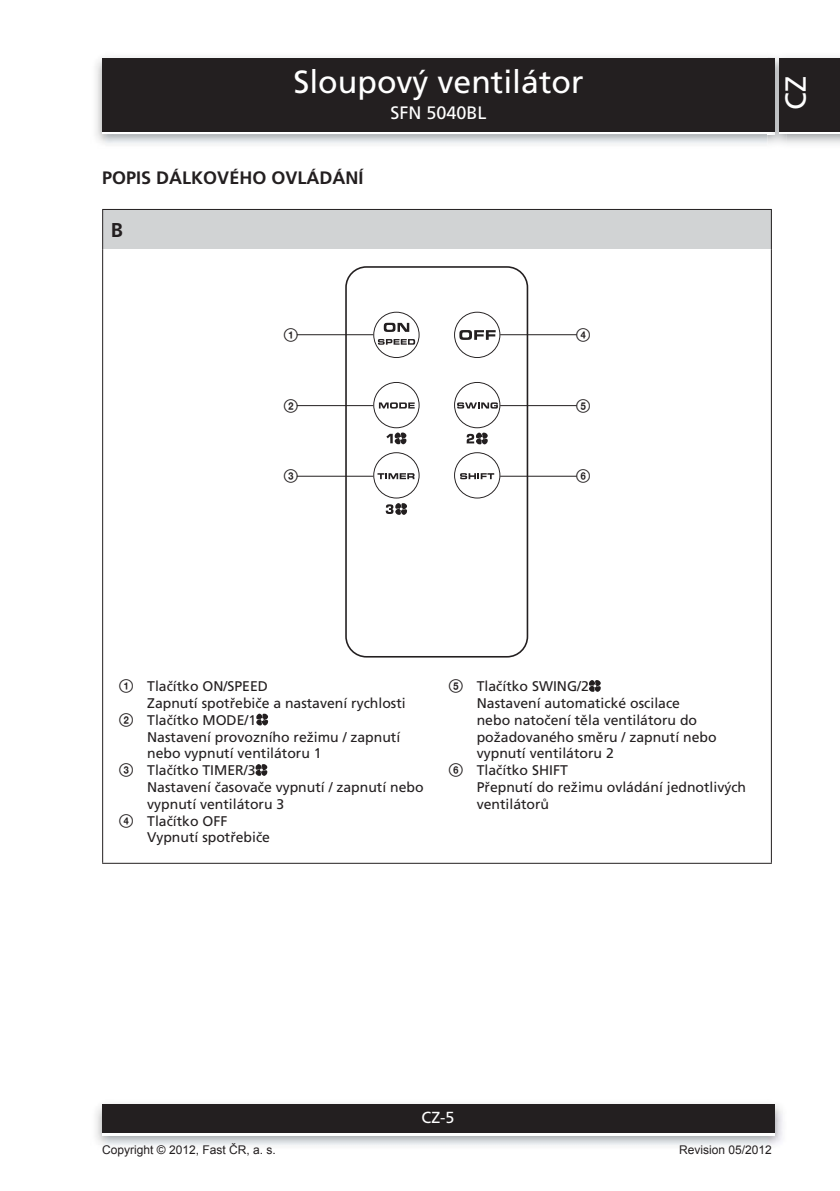
<style>
.page{position:relative;width:840px;height:1191px;background:#fff}
.page>*{position:absolute;margin:0;border:0;box-sizing:border-box;transform-origin:0 0}
.t1{font:32px "Frutiger CE";color:#fff}
.t2{font:29px "Frutiger CE";color:#fff}
.t3{font:700 20px "Frutiger CE";color:#231f20}
.t4{font:700 18px "Frutiger CE";color:#231f20}
.t5{font:18px "Frutiger CE";color:#fff}
.t6{font:16px "Frutiger CE";color:#fff}
.t7{font:14px "Frutiger CE";color:#231f20}
.t8{font:14px "Zz 3";color:#231f20}
.t9{font:12px "Arial";color:#231f20}
.s1{font-family:"Zz 3"}
</style>
<div class="page">
<div style="left:102px;top:61px;width:672px;height:73px;background:linear-gradient(to right,#231f20,#231f20)"></div>
<div style="left:102px;top:58px;width:672px;height:73px;background:#231f20"></div>
<img style="left:96px;top:1104px;width:687px;height:41px">
<div style="left:102px;top:1107px;width:672px;height:28px;background:linear-gradient(to right,#fff,#fff)"></div>
<div style="left:102px;top:1104px;width:672px;height:28px;background:#231f20"></div>
<img style="left:767px;top:54px;width:18px;height:93px">
<svg style="left:767px;top:131px;width:7px;height:3px"></svg>
<img style="left:767px;top:58px;width:7px;height:3px">
<img style="left:767px;top:61px;width:7px;height:70px">
<div style="left:778px;top:61px;width:61px;height:73px;background:linear-gradient(to right,#231f20,#231f20)"></div>
<div style="left:778px;top:58px;width:61px;height:73px;background:#231f20"></div>
<div style="left:103px;top:209px;width:668px;height:40px;background:#d1d3d4"></div>
<hr style="left:102px;top:209px;width:669px;height:1px;background:#231f20">
<hr style="left:102px;top:210px;width:1px;height:39px;background:#231f20">
<hr style="left:770px;top:210px;width:1px;height:39px;background:#231f20">
<hr style="left:102px;top:249px;width:1px;height:613px;background:#231f20">
<hr style="left:770px;top:249px;width:1px;height:613px;background:#231f20">
<hr style="left:102px;top:862px;width:669px;height:1px;background:#231f20">
<div style="left:345px;top:266px;width:183px;height:391px;border:2px solid #231f20;border-radius:20px"></div>
<svg style="left:373px;top:312px;width:46px;height:46px"></svg>
<svg style="left:454px;top:312px;width:46px;height:46px"></svg>
<svg style="left:373px;top:382px;width:46px;height:62px"></svg>
<svg style="left:454px;top:382px;width:46px;height:63px"></svg>
<svg style="left:373px;top:452px;width:46px;height:63px"></svg>
<svg style="left:454px;top:452px;width:46px;height:46px"></svg>
<hr style="left:296px;top:334px;width:77px;height:1px;background:#231f20">
<hr style="left:296px;top:405px;width:77px;height:1px;background:#231f20">
<hr style="left:296px;top:476px;width:77px;height:1px;background:#231f20">
<hr style="left:500px;top:334px;width:76px;height:1px;background:#231f20">
<hr style="left:500px;top:405px;width:76px;height:1px;background:#231f20">
<hr style="left:500px;top:476px;width:76px;height:1px;background:#231f20">
<svg style="left:256px;top:713px;width:12px;height:12px"></svg>
<svg style="left:255px;top:764px;width:12px;height:12px"></svg>
<svg style="left:589px;top:680px;width:11px;height:12px"></svg>
<h1 class="t1" style="left:293px;top:67px;width:291px">Sloupový ventilátor</h1>
<p class="t5" style="left:390px;top:104px;width:98px">SFN 5040BL</p>
<p class="t4" style="left:102px;top:169px;width:263px">POPIS DÁLKOVÉHO OVLÁDÁNÍ</p>
<h3 class="t3" style="left:111px;top:220px;width:14px">B</h3>
<p class="t8" style="left:283px;top:328px;width:16px">1</p>
<p class="t8" style="left:575px;top:328px;width:16px">4</p>
<p class="t8" style="left:283px;top:398px;width:16px">2</p>
<p class="t8" style="left:575px;top:398px;width:16px">5</p>
<p class="t8" style="left:283px;top:469px;width:16px">3</p>
<p class="t8" style="left:575px;top:469px;width:16px">6</p>
<h2 class="t2" style="left:781px;top:110px;width:35px;rotate:-90deg">CZ</h2>
<p class="t7" style="left:119px;top:679px;width:150px"><span class="s1">1</span> Tlačítko ON/SPEED</p>
<p class="t7" style="left:147px;top:696px;width:260px">Zapnutí spotřebiče a nastavení rychlosti</p>
<p class="t7" style="left:119px;top:713px;width:139px"><span class="s1">2</span> Tlačítko MODE/1</p>
<p class="t7" style="left:147px;top:730px;width:254px">Nastavení provozního režimu / zapnutí</p>
<p class="t7" style="left:147px;top:746px;width:176px">nebo vypnutí ventilátoru 1</p>
<p class="t7" style="left:119px;top:763px;width:138px"><span class="s1">3</span> Tlačítko TIMER/3</p>
<p class="t7" style="left:147px;top:780px;width:278px">Nastavení časovače vypnutí / zapnutí nebo</p>
<p class="t7" style="left:147px;top:797px;width:138px">vypnutí ventilátoru 3</p>
<p class="t7" style="left:119px;top:814px;width:110px"><span class="s1">4</span> Tlačítko OFF</p>
<p class="t7" style="left:147px;top:830px;width:124px">Vypnutí spotřebiče</p>
<p class="t7" style="left:448px;top:679px;width:142px"><span class="s1">5</span> Tlačítko SWING/2</p>
<p class="t7" style="left:476px;top:696px;width:205px">Nastavení automatické oscilace</p>
<p class="t7" style="left:476px;top:713px;width:222px">nebo natočení těla ventilátoru do</p>
<p class="t7" style="left:476px;top:730px;width:241px">požadovaného směru / zapnutí nebo</p>
<p class="t7" style="left:476px;top:746px;width:138px">vypnutí ventilátoru 2</p>
<p class="t7" style="left:448px;top:763px;width:121px"><span class="s1">6</span> Tlačítko SHIFT</p>
<p class="t7" style="left:476px;top:780px;width:271px">Přepnutí do režimu ovládání jednotlivých</p>
<p class="t7" style="left:476px;top:797px;width:74px">ventilátorů</p>
<p class="t6" style="left:421px;top:1110px;width:34px">CZ-5</p>
<p class="t9" style="left:102px;top:1143px;width:175px">Copyright © 2012, Fast ČR, a. s.</p>
<p class="t9" style="left:678px;top:1143px;width:94px">Revision 05/2012</p>
</div>
